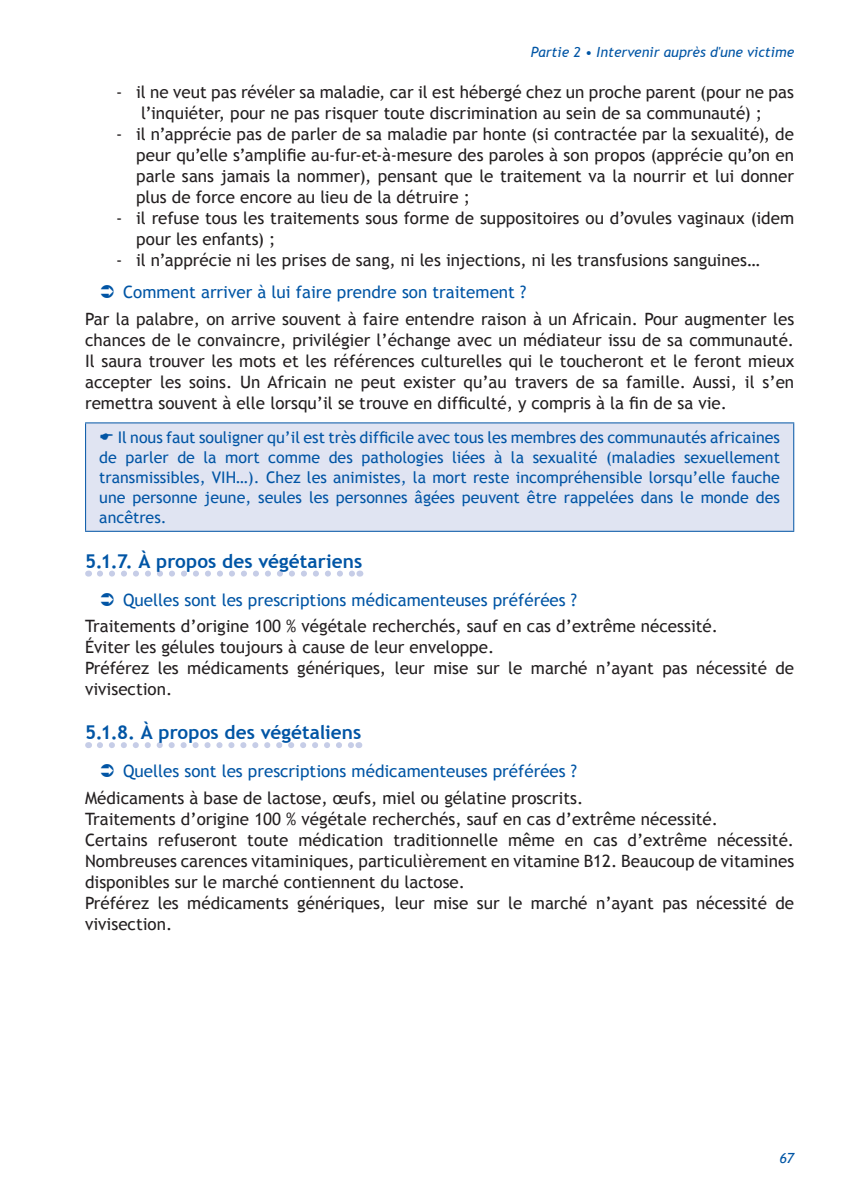
<style>
.page{position:relative;width:851px;height:1191px;background:#fff}
.page>*{position:absolute;margin:0;border:0;box-sizing:border-box;transform-origin:0 0}
.t1{font:700 19px "Trebuchet MS";letter-spacing:.005em;color:#0155a5}
.t2{font:17px/21px "Trebuchet MS";color:#231f20}
.t3{font:17px "Trebuchet MS";color:#0155a5}
.t4{font:16px/20px "Trebuchet MS";color:#0155a5;text-align:justify}
.t5{font:italic 14px "Trebuchet MS";color:#0155a5}
</style>
<div class="page">
<svg style="left:100px;top:570px;width:253px;height:6px"></svg>
<svg style="left:100px;top:742px;width:252px;height:6px"></svg>
<div style="left:86px;top:423px;width:707px;height:108px;background:#e0e4f2"></div>
<hr style="left:85px;top:422px;width:709px;height:1px;background:#0155a5">
<hr style="left:85px;top:423px;width:1px;height:108px;background:#0155a5">
<hr style="left:793px;top:423px;width:1px;height:108px;background:#0155a5">
<hr style="left:85px;top:531px;width:709px;height:1px;background:#0155a5">
<p class="t5" style="left:530px;top:43px;width:265px">Partie 2 • Intervenir auprès d'une victime</p>
<p class="t2" style="left:116px;top:81px;width:679px;text-align:center">- il ne veut pas révéler sa maladie, car il est hébergé chez un proche parent (pour ne pas l’inquiéter, pour ne pas risquer toute discrimination au sein de sa communauté) ;</p>
<p class="t2" style="left:136px;top:123px;width:659px;text-align:justify;text-indent:-20px">- il n’apprécie pas de parler de sa maladie par honte (si contractée par la sexualité), de peur qu’elle s’amplifie au-fur-et-à-mesure des paroles à son propos (apprécie qu’on en parle sans jamais la nommer), pensant que le traitement va la nourrir et lui donner plus de force encore au lieu de la détruire ;</p>
<p class="t2" style="left:136px;top:207px;width:659px;text-indent:-20px">- il refuse tous les traitements sous forme de suppositoires ou d’ovules vaginaux (idem pour les enfants) ;</p>
<p class="t2" style="left:116px;top:249px;width:645px">- il n’apprécie ni les prises de sang, ni les injections, ni les transfusions sanguines…</p>
<p class="t3" style="left:123px;top:282px;width:404px">Comment arriver à lui faire prendre son traitement ?</p>
<p class="t2" style="left:85px;top:308px;width:710px;text-align:justify">Par la palabre, on arrive souvent à faire entendre raison à un Africain. Pour augmenter les chances de le convaincre, privilégier l’échange avec un médiateur issu de sa communauté.<br>Il saura trouver les mots et les références culturelles qui le toucheront et le feront mieux accepter les soins. Un Africain ne peut exister qu’au travers de sa famille. Aussi, il s’en remettra souvent à elle lorsqu’il se trouve en difficulté, y compris à la fin de sa vie.</p>
<p class="t4" style="left:99px;top:428px;width:682px;text-indent:18px">Il nous faut souligner qu’il est très difficile avec tous les membres des communautés africaines de parler de la mort comme des pathologies liées à la sexualité (maladies sexuellement transmissibles, VIH…). Chez les animistes, la mort reste incompréhensible lorsqu’elle fauche une personne jeune, seules les personnes âgées peuvent être rappelées dans le monde des ancêtres.</p>
<p class="t1" style="left:85px;top:549px;width:279px">5.1.7. À propos des végétariens</p>
<p class="t3" style="left:123px;top:589px;width:455px">Quelles sont les prescriptions médicamenteuses préférées ?</p>
<p class="t2" style="left:85px;top:616px;width:710px">Traitements d’origine 100 % végétale recherchés, sauf en cas d’extrême nécessité.<br>Éviter les gélules toujours à cause de leur enveloppe.<br>Préférez les médicaments génériques, leur mise sur le marché n’ayant pas nécessité de vivisection.</p>
<p class="t1" style="left:85px;top:720px;width:278px">5.1.8. À propos des végétaliens</p>
<p class="t3" style="left:123px;top:761px;width:455px">Quelles sont les prescriptions médicamenteuses préférées ?</p>
<p class="t2" style="left:85px;top:787px;width:710px">Médicaments à base de lactose, œufs, miel ou gélatine proscrits.<br>Traitements d’origine 100 % végétale recherchés, sauf en cas d’extrême nécessité.<br>Certains refuseront toute médication traditionnelle même en cas d’extrême nécessité.<br>Nombreuses carences vitaminiques, particulièrement en vitamine B12. Beaucoup de vitamines disponibles sur le marché contiennent du lactose.<br>Préférez les médicaments génériques, leur mise sur le marché n’ayant pas nécessité de vivisection.</p>
<p class="t5" style="left:779px;top:1149px;width:16px">67</p>
</div>
